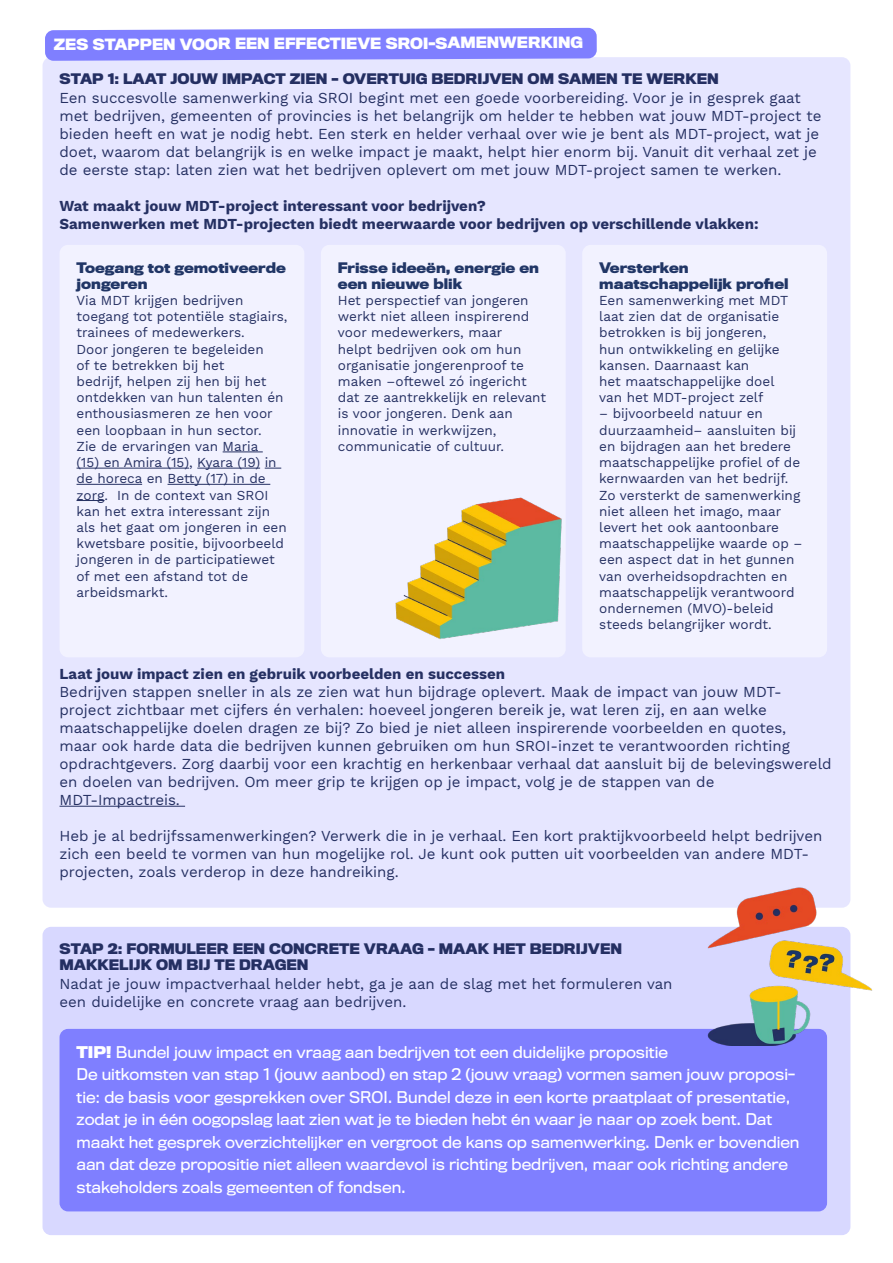
<style>
.page{position:relative;width:893px;height:1263px;background:#fff}
.page>*{position:absolute;margin:0;border:0;box-sizing:border-box;transform-origin:0 0}
.t1{font:15px/18px "Work Sans";color:#253062}
.t2{font:15px/22.5px "Titling Gothic FB";color:#fff}
.t3{font:700 15px/18px "Work Sans";color:#253062}
.t4{font:700 14.4px "Titling Gothic FB";letter-spacing:-.005em;color:#fff}
.t5{font:13.5px/16.2px "Work Sans";color:#253062}
.t6{font:700 13.5px/16.2px "Titling Gothic FB";color:#242f62}
.t7{font:700 13.5px/16.2px "Titling Gothic FB";color:#213666}
.s1{font-weight:700}
</style>
<div class="page">
<div style="left:43px;top:57px;width:807px;height:851px;background:#e6e6ff;border-radius:9px"></div>
<hr style="left:60px;top:806px;width:125px;height:1px;background:#253062">
<div style="left:43px;top:927px;width:807px;height:308px;background:#d8d8ff;border-radius:9px"></div>
<div style="left:60px;top:245px;width:244px;height:412px;background:#f2f2ff;border-radius:9px"></div>
<hr style="left:223px;top:452px;width:40px;height:1px;background:#253062">
<hr style="left:77px;top:468px;width:112px;height:1px;background:#253062">
<hr style="left:197px;top:468px;width:63px;height:1px;background:#253062">
<svg style="left:265px;top:468px;width:16px;height:1px"></svg>
<hr style="left:77px;top:484px;width:65px;height:1px;background:#253062">
<hr style="left:168px;top:484px;width:102px;height:1px;background:#253062">
<svg style="left:77px;top:500px;width:27px;height:1px"></svg>
<div style="left:321px;top:245px;width:245px;height:412px;background:#f2f2ff;border-radius:9px"></div>
<div style="left:60px;top:1029px;width:767px;height:182px;background:#7f7fff;border-radius:9px"></div>
<div style="left:582px;top:245px;width:245px;height:412px;background:#f2f2ff;border-radius:9px"></div>
<img style="left:395px;top:497px;width:167px;height:142px">
<img style="left:707px;top:867px;width:165px;height:179px">
<svg style="left:45px;top:28px;width:552px;height:33px;background:#8787ff"></svg>
<p class="t4" style="left:54px;top:34px;width:531px">ZES STAPPEN VOOR EEN EFFECTIEVE SROI-SAMENWERKING</p>
<p class="t6" style="left:60px;top:70px;width:661px">STAP 1: LAAT JOUW IMPACT ZIEN – OVERTUIG BEDRIJVEN OM SAMEN TE WERKEN</p>
<p class="t1" style="left:60px;top:90px;width:763px">Een succesvolle samenwerking via SROI begint met een goede voorbereiding. Voor je in gesprek gaat met bedrijven, gemeenten of provincies is het belangrijk om helder te hebben wat jouw MDT-project te bieden heeft en wat je nodig hebt. Een sterk en helder verhaal over wie je bent als MDT-project, wat je doet, waarom dat belangrijk is en welke impact je maakt, helpt hier enorm bij. Vanuit dit verhaal zet je de eerste stap: laten zien wat het bedrijven oplevert om met jouw MDT-project samen te werken.</p>
<p class="t3" style="left:60px;top:198px;width:700px">Wat maakt jouw MDT-project interessant voor bedrijven?<br>Samenwerken met MDT-projecten biedt meerwaarde voor bedrijven op verschillende vlakken:</p>
<p class="t7" style="left:77px;top:259px;width:211px">Toegang tot gemotiveerde jongeren</p>
<p class="t5" style="left:77px;top:293px;width:212px">Via MDT krijgen bedrijven toegang tot potentiële stagiairs, trainees of medewerkers.<br>Door jongeren te begeleiden<br>of te betrekken bij het<br>bedrijf, helpen zij hen bij het ontdekken van hun talenten én enthousiasmeren ze hen voor een loopbaan in hun sector.<br>Zie de ervaringen van Maria<br>(15) en Amira (15), Kyara (19) in de horeca en Betty (17) in de zorg. In de context van SROI kan het extra interessant zijn als het gaat om jongeren in een kwetsbare positie, bijvoorbeeld jongeren in de participatiewet of met een afstand tot de arbeidsmarkt.</p>
<p class="t7" style="left:338px;top:259px;width:203px">Frisse ideeën, energie en een nieuwe blik</p>
<p class="t5" style="left:338px;top:293px;width:210px">Het perspectief van jongeren werkt niet alleen inspirerend voor medewerkers, maar<br>helpt bedrijven ook om hun organisatie jongerenproof te maken –oftewel zó ingericht dat ze aantrekkelijk en relevant is voor jongeren. Denk aan innovatie in werkwijzen, communicatie of cultuur.</p>
<p class="t7" style="left:599px;top:259px;width:191px">Versterken maatschappelijk profiel</p>
<p class="t5" style="left:599px;top:293px;width:191px">Een samenwerking met MDT laat zien dat de organisatie betrokken is bij jongeren, hun ontwikkeling en gelijke kansen. Daarnaast kan<br>het maatschappelijke doel van het MDT-project zelf</p>
<p class="t5" style="left:599px;top:406px;width:205px">– bijvoorbeeld natuur en duurzaamheid– aansluiten bij en bijdragen aan het bredere maatschappelijke profiel of de kernwaarden van het bedrijf.<br>Zo versterkt de samenwerking niet alleen het imago, maar levert het ook aantoonbare maatschappelijke waarde op – een aspect dat in het gunnen van overheidsopdrachten en maatschappelijk verantwoord ondernemen (MVO)-beleid steeds belangrijker wordt.</p>
<p class="t3" style="left:60px;top:666px;width:447px">Laat jouw impact zien en gebruik voorbeelden en successen</p>
<p class="t1" style="left:60px;top:684px;width:774px">Bedrijven stappen sneller in als ze zien wat hun bijdrage oplevert. Maak de impact van jouw MDT&shy;project zichtbaar met cijfers én verhalen: hoeveel jongeren bereik je, wat leren zij, en aan welke maatschappelijke doelen dragen ze bij? Zo bied je niet alleen inspirerende voorbeelden en quotes,<br>maar ook harde data die bedrijven kunnen gebruiken om hun SROI-inzet te verantwoorden richting opdrachtgevers. Zorg daarbij voor een krachtig en herkenbaar verhaal dat aansluit bij de belevingswereld en doelen van bedrijven. Om meer grip te krijgen op je impact, volg je de stappen van de MDT-Impactreis.</p>
<p class="t1" style="left:60px;top:828px;width:764px">Heb je al bedrijfssamenwerkingen? Verwerk die in je verhaal. Een kort praktijkvoorbeeld helpt bedrijven zich een beeld te vormen van hun mogelijke rol. Je kunt ook putten uit voorbeelden van andere MDT&shy;projecten, zoals verderop in deze handreiking.</p>
<p class="t6" style="left:60px;top:940px;width:564px">STAP 2: FORMULEER EEN CONCRETE VRAAG – MAAK HET BEDRIJVEN<br>MAKKELIJK OM BIJ TE DRAGEN</p>
<p class="t1" style="left:60px;top:975px;width:614px">Nadat je jouw impactverhaal helder hebt, ga je aan de slag met het formuleren van een duidelijke en concrete vraag aan bedrijven.</p>
<p class="t2" style="left:77px;top:1041px;width:724px"><span class="s1">TIP!</span> Bundel jouw impact en vraag aan bedrijven tot een duidelijke propositie<br>De uitkomsten van stap 1 (jouw aanbod) en stap 2 (jouw vraag) vormen samen jouw proposi&shy;tie: de basis voor gesprekken over SROI. Bundel deze in een korte praatplaat of presentatie, zodat je in één oogopslag laat zien wat je te bieden hebt én waar je naar op zoek bent. Dat maakt het gesprek overzichtelijker en vergroot de kans op samenwerking. Denk er bovendien aan dat deze propositie niet alleen waardevol is richting bedrijven, maar ook richting andere stakeholders zoals gemeenten of fondsen.</p>
</div>
